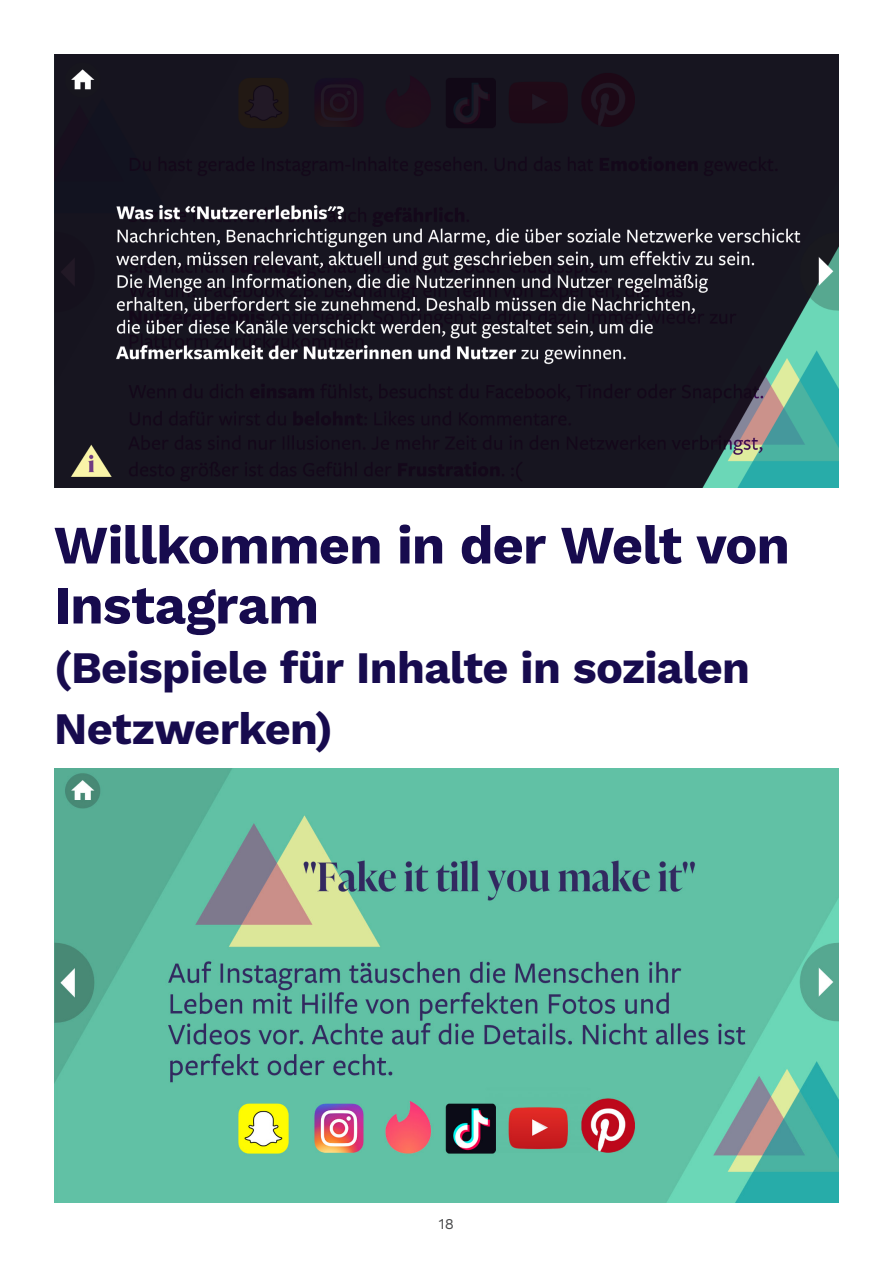
<style>
.page{position:relative;width:893px;height:1263px;background:#fff}
.page>*{position:absolute;margin:0;border:0;box-sizing:border-box;transform-origin:0 0}
.t1{font:700 54px/60px "Work Sans";letter-spacing:-.015em;color:#170b4e}
.t2{font:700 45px/60px "Work Sans";letter-spacing:-.015em;color:#170b4e}
.t3{font:15px "Work Sans";color:#4b4c4d}
</style>
<div class="page">
<img style="left:54px;top:54px;width:785px;height:434px">
<img style="left:54px;top:769px;width:785px;height:433px">
<p class="t1" style="left:54px;top:513px;width:737px">Willkommen in der Welt von<br>Instagram</p>
<p class="t2" style="left:54px;top:636px;width:698px">(Beispiele für Inhalte in sozialen<br>Netzwerken)</p>
<p class="t3" style="left:439px;top:1212px;width:17px">18</p>
</div>
